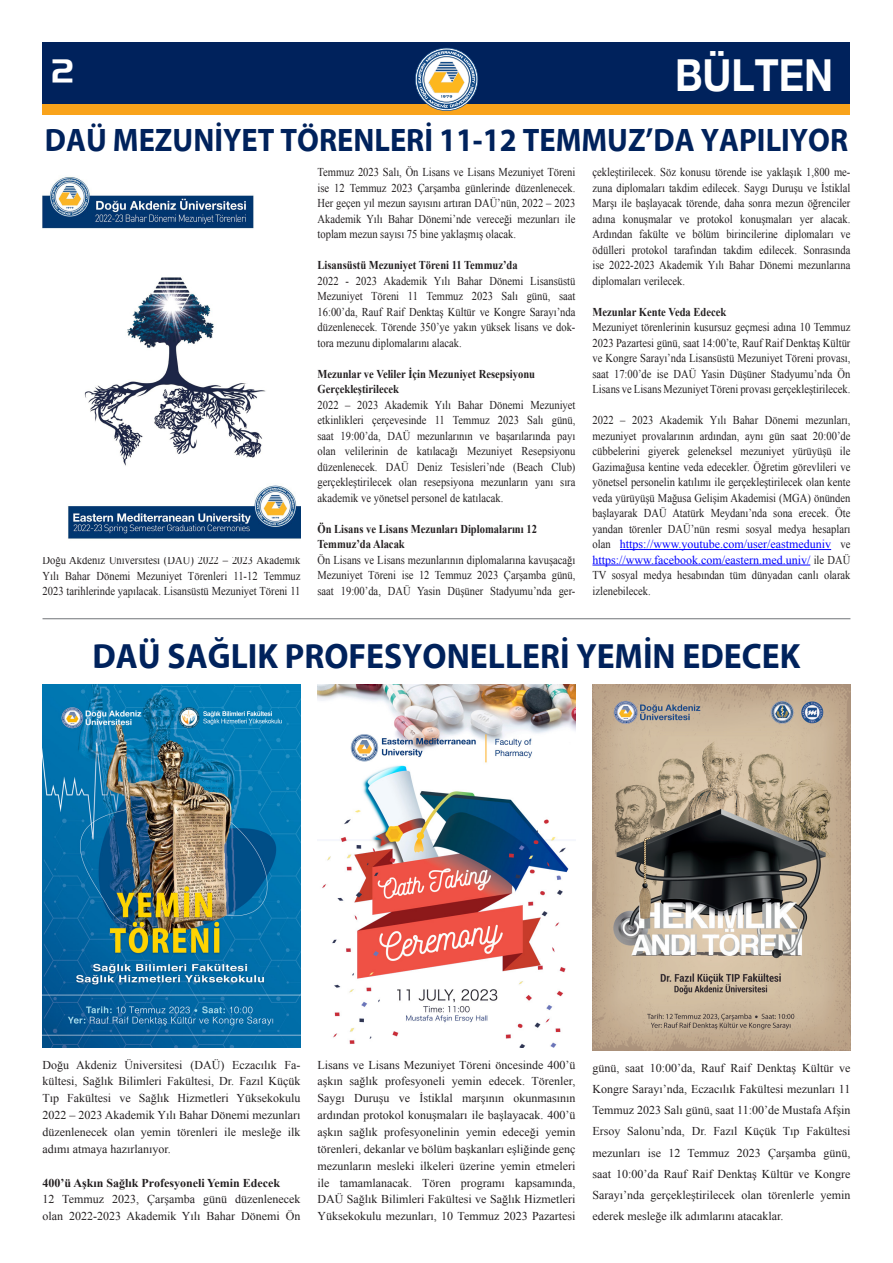
<style>
.page{position:relative;width:893px;height:1263px;background:#fff}
.page>*{position:absolute;margin:0;border:0;box-sizing:border-box;transform-origin:0 0}
.t1{font:700 44.1px "Helvetica Neue EMU";color:#fff;scale:.89 1}
.t2{font:700 35.4px "Myriad EMU";color:#00225c;scale:.95 1}
.t3{font:700 32.7px "Myriad EMU";color:#00225c;scale:.93 1}
.t4{font:31.5px "Handel EMU";color:#fff}
.t5{font:12px/15.5px "Times New Roman";color:#231f20;text-align:justify;scale:.88 1}
.t6{font:12px/16.8px "Times New Roman";color:#231f20;text-align:justify}
.t7{font:700 12px/15.5px "Times New Roman";color:#231f20;scale:.88 1}
.t8{font:700 12px "Times New Roman";color:#231f20}
.s1{color:#00f}
</style>
<div class="page">
<div style="left:43px;top:43px;width:807px;height:72px;background:#f9a31b"></div>
<div style="left:43px;top:43px;width:807px;height:61px;background:#00225c"></div>
<svg style="left:415px;top:48px;width:63px;height:63px"></svg>
<img style="left:43px;top:685px;width:257px;height:362px">
<img style="left:317px;top:685px;width:258px;height:362px">
<img style="left:592px;top:685px;width:258px;height:365px">
<hr style="left:620px;top:549px;width:211px;height:1px;background:#00f">
<hr style="left:592px;top:565px;width:218px;height:1px;background:#00f">
<hr style="left:43px;top:618px;width:807px;height:1px;background:#939598">
<img style="left:43px;top:177px;width:257px;height:362px">
<p class="t4" style="left:52px;top:52px;width:23px">2</p>
<p class="t1" style="left:675px;top:48px;width:179px">BÜLTEN</p>
<p class="t3" style="left:45px;top:122px;width:865px">DAÜ MEZUNİYET TÖRENLERİ 11-12 TEMMUZ’DA YAPILIYOR</p>
<p class="t5" style="left:43px;top:553px;width:295px">Doğu Akdeniz Üniversitesi (DAÜ) 2022 – 2023 Akademik Yılı Bahar Dönemi Mezuniyet Törenleri 11-12 Temmuz 2023 tarihlerinde yapılacak. Lisansüstü Mezuniyet Töreni 11</p>
<p class="t5" style="left:317px;top:164px;width:295px">Temmuz 2023 Salı, Ön Lisans ve Lisans Mezuniyet Töreni ise 12 Temmuz 2023 Çarşamba günlerinde düzenlenecek.<br>Her geçen yıl mezun sayısını artıran DAÜ’nün, 2022 – 2023<br>Akademik Yılı Bahar Dönemi’nde vereceği mezunları ile toplam mezun sayısı 75 bine yaklaşmış olacak.</p>
<p class="t7" style="left:317px;top:257px;width:229px">Lisansüstü Mezuniyet Töreni 11 Temmuz’da</p>
<p class="t5" style="left:317px;top:273px;width:295px">2022 - 2023 Akademik Yılı Bahar Dönemi Lisansüstü Mezuniyet Töreni 11 Temmuz 2023 Salı günü, saat 16:00’da, Rauf Raif Denktaş Kültür ve Kongre Sarayı’nda düzenlenecek. Törende 350’ye yakın yüksek lisans ve dok&shy;tora mezunu diplomalarını alacak.</p>
<p class="t7" style="left:317px;top:366px;width:249px">Mezunlar ve Veliler İçin Mezuniyet Resepsiyonu<br>Gerçekleştirilecek</p>
<p class="t5" style="left:317px;top:397px;width:295px">2022 – 2023 Akademik Yılı Bahar Dönemi Mezuniyet etkinlikleri çerçevesinde 11 Temmuz 2023 Salı günü, saat 19:00’da, DAÜ mezunlarının ve başarılarında payı olan velilerinin de katılacağı Mezuniyet Resepsiyonu düzenlenecek. DAÜ Deniz Tesisleri’nde (Beach Club) gerçekleştirilecek olan resepsiyona mezunların yanı sıra akademik ve yönetsel personel de katılacak.</p>
<p class="t7" style="left:317px;top:521px;width:251px">Ön Lisans ve Lisans Mezunları Diplomalarını 12<br>Temmuz’da Alacak</p>
<p class="t5" style="left:317px;top:552px;width:295px">Ön Lisans ve Lisans mezunlarının diplomalarına kavuşacağı Mezuniyet Töreni ise 12 Temmuz 2023 Çarşamba günü, saat 19:00’da, DAÜ Yasin Düşüner Stadyumu’nda ger-</p>
<p class="t5" style="left:592px;top:164px;width:295px">çekleştirilecek. Söz konusu törende ise yaklaşık 1,800 me&shy;zuna diplomaları takdim edilecek. Saygı Duruşu ve İstiklal Marşı ile başlayacak törende, daha sonra mezun öğrenciler adına konuşmalar ve protokol konuşmaları yer alacak.<br>Ardından fakülte ve bölüm birincilerine diplomaları ve ödülleri protokol tarafından takdim edilecek. Sonrasında ise 2022-2023 Akademik Yılı Bahar Dönemi mezunlarına diplomaları verilecek.</p>
<p class="t7" style="left:592px;top:304px;width:154px">Mezunlar Kente Veda Edecek</p>
<p class="t5" style="left:592px;top:319px;width:295px">Mezuniyet törenlerinin kusursuz geçmesi adına 10 Temmuz 2023 Pazartesi günü, saat 14:00’te, Rauf Raif Denktaş Kültür ve Kongre Sarayı’nda Lisansüstü Mezuniyet Töreni provası, saat 17:00’de ise DAÜ Yasin Düşüner Stadyumu’nda Ön Lisans ve Lisans Mezuniyet Töreni provası gerçekleştirilecek.</p>
<p class="t5" style="left:592px;top:412px;width:295px">2022 – 2023 Akademik Yılı Bahar Dönemi mezunları, mezuniyet provalarının ardından, aynı gün saat 20:00’de cübbelerini giyerek geleneksel mezuniyet yürüyüşü ile Gazimağusa kentine veda edecekler. Öğretim görevlileri ve yönetsel personelin katılımı ile gerçekleştirilecek olan kente veda yürüyüşü Mağusa Gelişim Akademisi (MGA) önünden başlayarak DAÜ Atatürk Meydanı’nda sona erecek. Öte yandan törenler DAÜ’nün resmi sosyal medya hesapları olan <span class="s1">https://www.youtube.com/user/eastmeduniv</span> ve <span class="s1">https://www.facebook.com/eastern.med.univ/</span> ile DAÜ TV sosyal medya hesabından tüm dünyadan canlı olarak izlenebilecek.</p>
<p class="t2" style="left:92px;top:637px;width:747px">DAÜ SAĞLIK PROFESYONELLERİ YEMİN EDECEK</p>
<p class="t6" style="left:43px;top:1056px;width:259px">Doğu Akdeniz Üniversitesi (DAÜ) Eczacılık Fa&shy;kültesi, Sağlık Bilimleri Fakültesi, Dr. Fazıl Küçük Tıp Fakültesi ve Sağlık Hizmetleri Yüksekokulu 2022 – 2023 Akademik Yılı Bahar Dönemi mezunları düzenlenecek olan yemin törenleri ile mesleğe ilk adımı atmaya hazırlanıyor.</p>
<p class="t8" style="left:43px;top:1174px;width:239px">400’ü Aşkın Sağlık Profesyoneli Yemin Edecek</p>
<p class="t6" style="left:43px;top:1191px;width:259px">12 Temmuz 2023, Çarşamba günü düzenlenecek olan 2022-2023 Akademik Yılı Bahar Dönemi Ön</p>
<p class="t6" style="left:317px;top:1056px;width:259px">Lisans ve Lisans Mezuniyet Töreni öncesinde 400’ü aşkın sağlık profesyoneli yemin edecek. Törenler, Saygı Duruşu ve İstiklal marşının okunmasının ardından protokol konuşmaları ile başlayacak. 400’ü aşkın sağlık profesyonelinin yemin edeceği yemin törenleri, dekanlar ve bölüm başkanları eşliğinde genç mezunların mesleki ilkeleri üzerine yemin etmeleri ile tamamlanacak. Tören programı kapsamında, DAÜ Sağlık Bilimleri Fakültesi ve Sağlık Hizmetleri Yüksekokulu mezunları, 10 Temmuz 2023 Pazartesi</p>
<p class="t6" style="left:592px;top:1057px;width:259px;line-height:21.3px">günü, saat 10:00’da, Rauf Raif Denktaş Kültür ve Kongre Sarayı’nda, Eczacılık Fakültesi mezunları 11<br>Temmuz 2023 Salı günü, saat 11:00’de Mustafa Afşin Ersoy Salonu’nda, Dr. Fazıl Küçük Tıp Fakültesi mezunları ise 12 Temmuz 2023 Çarşamba günü, saat 10:00’da Rauf Raif Denktaş Kültür ve Kongre Sarayı’nda gerçekleştirilecek olan törenlerle yemin ederek mesleğe ilk adımlarını atacaklar.</p>
</div>
